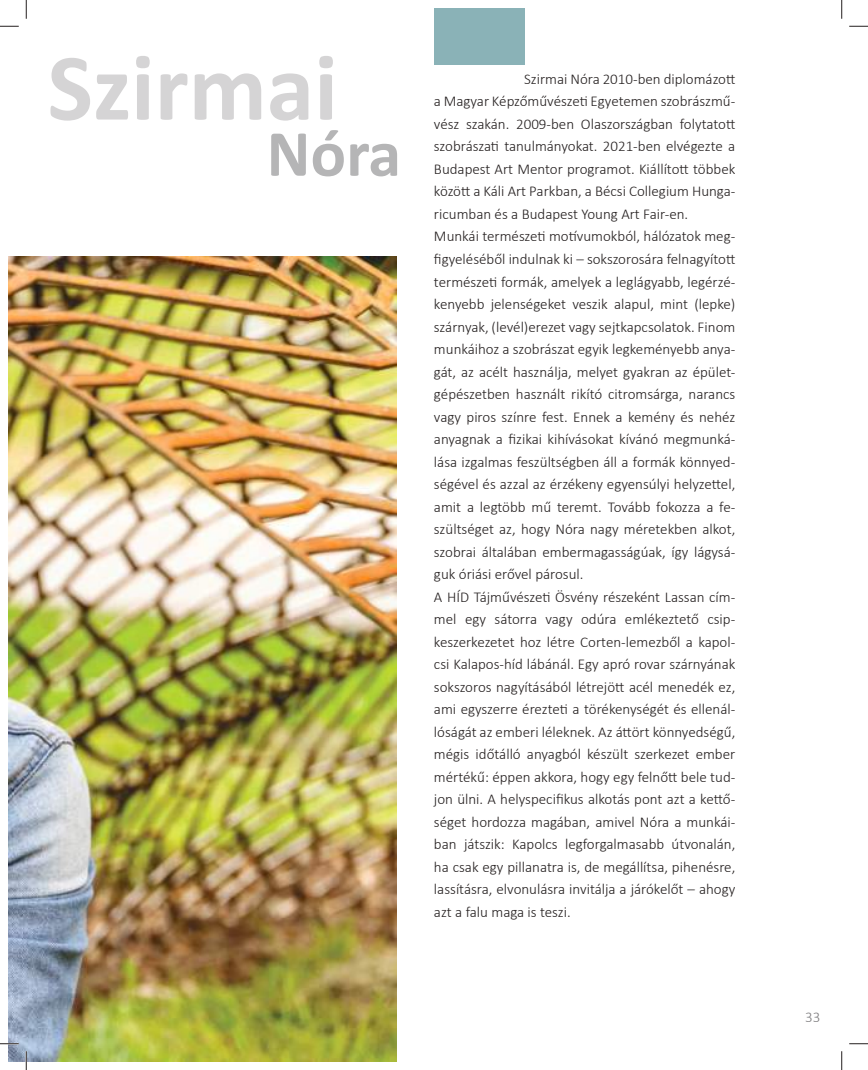
<style>
.page{position:relative;width:868px;height:1070px;background:#fff}
.page>*{position:absolute;margin:0;border:0;box-sizing:border-box;transform-origin:0 0}
.t1{font:700 96px "Calibri";color:#d5d4d5}
.t2{font:700 66.38px "Calibri";color:#b5b5b6}
.t3{font:300 15px/22.5px "Calibri";color:#241f1f}
.t4{font:300 15px "Calibri";color:#7d7c7e}
</style>
<div class="page">
<img style="left:9px;top:257px;width:387px;height:804px">
<div style="left:434px;top:9px;width:90px;height:56px;background:#8ab2b7"></div>
<svg style="left:0;top:25px;width:19px;height:2px"></svg>
<svg style="left:849px;top:25px;width:18px;height:2px"></svg>
<svg style="left:0;top:1042px;width:19px;height:2px"></svg>
<svg style="left:849px;top:1043px;width:18px;height:1px"></svg>
<svg style="left:25px;top:0;width:2px;height:19px"></svg>
<svg style="left:25px;top:1051px;width:2px;height:18px"></svg>
<svg style="left:841px;top:0;width:1px;height:19px"></svg>
<svg style="left:841px;top:1051px;width:1px;height:18px"></svg>
<h1 class="t1" style="left:48px;top:20px;width:292px">Szirmai</h1>
<h2 class="t2" style="left:266px;top:107px;width:136px">Nóra</h2>
<p class="t3" style="left:434px;top:67px;width:303px;text-indent:90px">Szirmai Nóra 2010-ben diplomázott a Magyar Képzőművészeti Egyetemen szobrászmű&shy;vész szakán. 2009-ben Olaszországban folytatott szobrászati tanulmányokat. 2021-ben elvégezte a Budapest Art Mentor programot. Kiállított többek között a Káli Art Parkban, a Bécsi Collegium Hunga&shy;ricumban és a Budapest Young Art Fair-en.<br>Munkái természeti motívumokból, hálózatok meg&shy;figyeléséből indulnak ki – sokszorosára felnagyított természeti formák, amelyek a leglágyabb, legérzé&shy;kenyebb jelenségeket veszik alapul, mint (lepke) szárnyak, (levél)erezet vagy sejtkapcsolatok. Finom munkáihoz a szobrászat egyik legkeményebb anya&shy;gát, az acélt használja, melyet gyakran az épület&shy;gépészetben használt rikító citromsárga, narancs vagy piros színre fest. Ennek a kemény és nehéz anyagnak a fizikai kihívásokat kívánó megmunká&shy;lása izgalmas feszültségben áll a formák könnyed&shy;ségével és azzal az érzékeny egyensúlyi helyzettel, amit a legtöbb mű teremt. Tovább fokozza a fe&shy;szültséget az, hogy Nóra nagy méretekben alkot, szobrai általában embermagasságúak, így lágysá&shy;guk óriási erővel párosul.<br>A HÍD Tájművészeti Ösvény részeként Lassan cím&shy;mel egy sátorra vagy odúra emlékeztető csip&shy;keszerkezetet hoz létre Corten-lemezből a kapol&shy;csi Kalapos-híd lábánál. Egy apró rovar szárnyának sokszoros nagyításából létrejött acél menedék ez, ami egyszerre érezteti a törékenységét és ellenál&shy;lóságát az emberi léleknek. Az áttört könnyedségű, mégis időtálló anyagból készült szerkezet ember mértékű: éppen akkora, hogy egy felnőtt bele tud&shy;jon ülni. A helyspecifikus alkotás pont azt a kettő&shy;séget hordozza magában, amivel Nóra a munkái&shy;ban játszik: Kapolcs legforgalmasabb útvonalán, ha csak egy pillanatra is, de megállítsa, pihenésre, lassításra, elvonulásra invitálja a járókelőt – ahogy azt a falu maga is teszi.</p>
<p class="t4" style="left:805px;top:1008px;width:17px">33</p>
</div>
